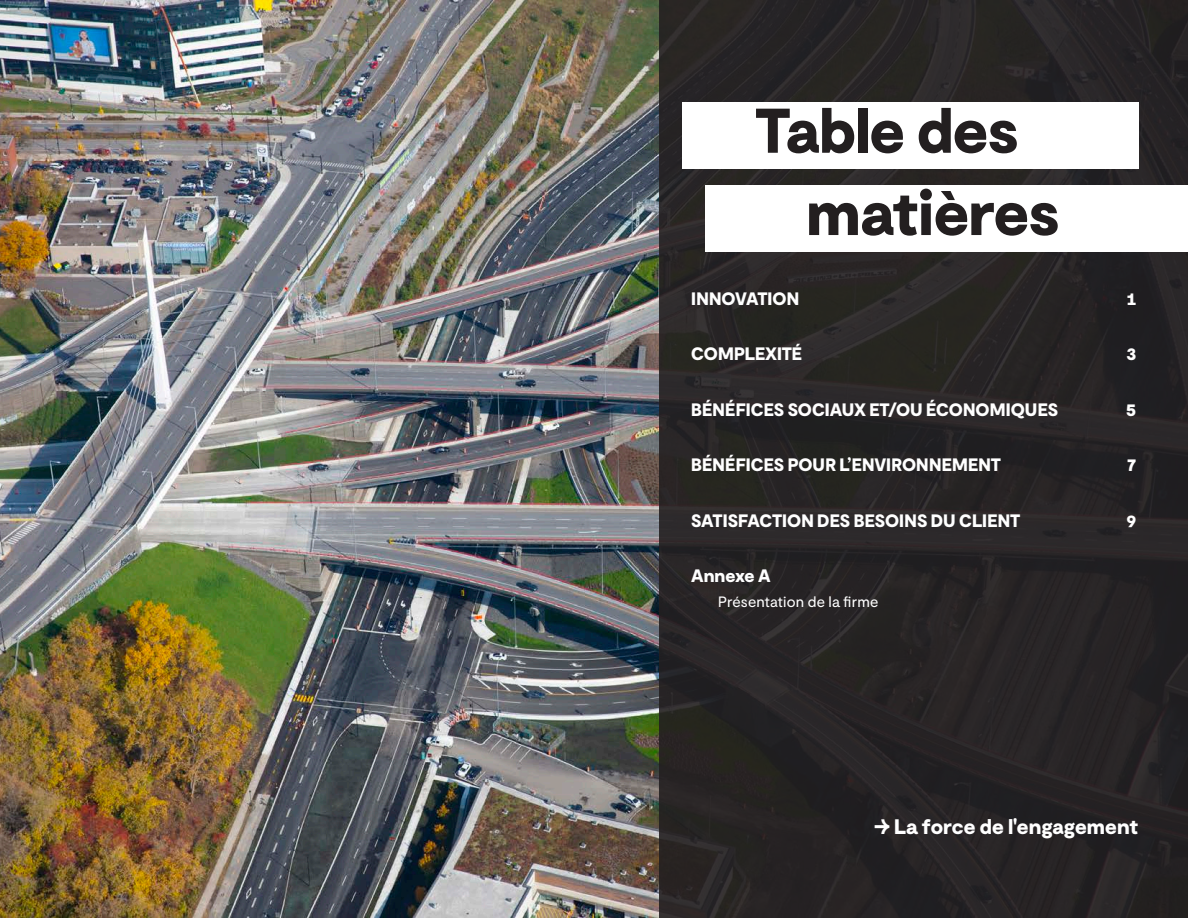
<style>
.page{position:relative;width:1188px;height:918px;background:#fff}
.page>*{position:absolute;margin:0;border:0;box-sizing:border-box;transform-origin:0 0}
.Divider_Heading_Sing{font:63px "GHD Moderat Black";letter-spacing:-.015em;color:#231f20}
.Body_Text{font:21px "GHD Moderat Black";color:#fff}
.TOC_Entry_Divider_Ti{font:18px "GHD Moderat Black";letter-spacing:.005em;color:#fff}
.TOC_Entry_Level_2{font:15px "GHD Moderat Regular";letter-spacing:.01em;color:#fff}
</style>
<div class="page">
<img style="left:0;top:0;width:659px;height:918px">
<div style="left:659px;top:0;width:529px;height:918px;background:#231f20"></div>
<div style="left:682px;top:102px;width:457px;height:67px;background:#fff"></div>
<div style="left:706px;top:185px;width:482px;height:67px;background:#fff"></div>
<p class="Divider_Heading_Sing" style="left:755px;top:91px;width:265px">Table des</p>
<p class="Divider_Heading_Sing" style="left:806px;top:173px;width:255px">matières</p>
<p class="TOC_Entry_Divider_Ti" style="left:691px;top:287px;width:110px">INNOVATION</p>
<p class="TOC_Entry_Divider_Ti" style="left:1127px;top:287px;width:10px">1</p>
<p class="TOC_Entry_Divider_Ti" style="left:691px;top:343px;width:112px">COMPLEXITÉ</p>
<p class="TOC_Entry_Divider_Ti" style="left:1126px;top:343px;width:11px">3</p>
<p class="TOC_Entry_Divider_Ti" style="left:691px;top:398px;width:369px">BÉNÉFICES SOCIAUX ET/OU ÉCONOMIQUES</p>
<p class="TOC_Entry_Divider_Ti" style="left:1126px;top:398px;width:11px">5</p>
<p class="TOC_Entry_Divider_Ti" style="left:691px;top:454px;width:311px">BÉNÉFICES POUR L’ENVIRONNEMENT</p>
<p class="TOC_Entry_Divider_Ti" style="left:1127px;top:454px;width:10px">7</p>
<p class="TOC_Entry_Divider_Ti" style="left:691px;top:509px;width:331px">SATISFACTION DES BESOINS DU CLIENT</p>
<p class="TOC_Entry_Divider_Ti" style="left:1127px;top:509px;width:11px">9</p>
<p class="TOC_Entry_Divider_Ti" style="left:691px;top:565px;width:81px">Annexe A</p>
<p class="TOC_Entry_Level_2" style="left:718px;top:593px;width:162px">Présentation de la firme</p>
<p class="Body_Text" style="left:874px;top:813px;width:265px">→ La force de l'engagement</p>
</div>
